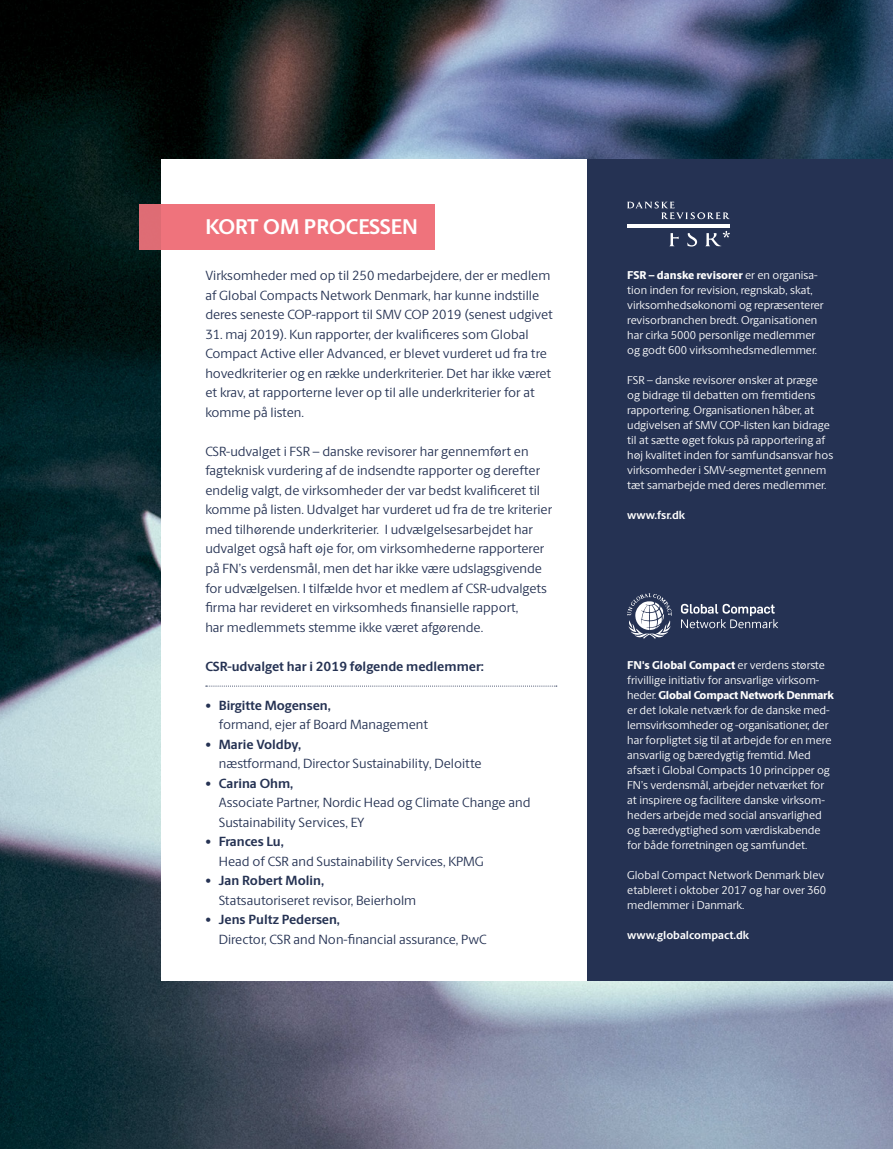
<style>
.page{position:relative;width:893px;height:1149px;background:#fff}
.page>*{position:absolute;margin:0;border:0;box-sizing:border-box;transform-origin:0 0}
.t1{font:700 21.45px "Berling Sans";color:#fff}
.t2{font:13.35px/19.5px "Berling Sans";color:#253253}
.t3{font:700 13.35px "Berling Sans";color:#253253}
.t4{font:11.4px/15px "Berling Sans";color:#fff}
.t5{font:700 11.4px "Berling Sans";color:#fff}
.s1{font-size:12px}
.s2{font-weight:700}
.s3{font-weight:800}
</style>
<div class="page">
<img style="left:0;top:0;width:893px;height:1148px">
<div style="left:587px;top:159px;width:306px;height:821px;background:#253253"></div>
<div style="left:162px;top:159px;width:425px;height:821px;background:#fff"></div>
<hr style="left:627px;top:224px;width:103px;height:4px;background:#fff">
<svg style="left:627px;top:201px;width:103px;height:18px"></svg>
<svg style="left:669px;top:231px;width:61px;height:15px"></svg>
<svg style="left:681px;top:603px;width:97px;height:25px"></svg>
<svg style="left:627px;top:593px;width:45px;height:46px"></svg>
<div style="left:162px;top:204px;width:273px;height:46px;background:#ef737c"></div>
<div style="left:139px;top:204px;width:23px;height:46px;background:#de6c75"></div>
<svg style="left:206px;top:685px;width:351px;height:1px"></svg>
<h1 class="t1" style="left:205px;top:213px;width:214px">KORT OM PROCESSEN</h1>
<p class="t2" style="left:205px;top:266px;width:349px">Virksomheder med op til 250 medarbejdere, der er medlem af Global Compacts Network Denmark, har kunne indstille deres seneste COP-rapport til SMV COP 2019 (senest udgivet</p>
<p class="t2" style="left:205px;top:324px;width:347px">31. maj 2019). Kun rapporter, der kvalificeres som Global Compact Active eller Advanced, er blevet vurderet ud fra tre hovedkriterier og en række underkriterier. Det har ikke været et krav, at rapporterne lever op til alle underkriterier for at komme på listen.</p>
<p class="t2" style="left:205px;top:441px;width:348px">CSR-udvalget i FSR – danske revisorer har gennemført en fagteknisk vurdering af de indsendte rapporter og derefter endelig valgt, de virksomheder der var bedst kvalificeret til komme på listen. Udvalget har vurderet ud fra de tre kriterier med tilhørende underkriterier. I udvælgelsesarbejdet har udvalget også haft øje for, om virksomhederne rapporterer på FN’s verdensmål, men det har ikke være udslagsgivende for udvælgelsen. I tilfælde hvor et medlem af CSR-udvalgets firma har revideret en virksomheds finansielle rapport,<br>har medlemmets stemme ikke været afgørende.</p>
<p class="t3" style="left:205px;top:657px;width:280px">CSR-udvalget har i 2019 følgende medlemmer:</p>
<p class="t2" style="left:219px;top:695px;width:211px;text-indent:-13px"><span class="s1">•</span> <span class="s2">Birgitte Mogensen,<br></span>formand, ejer af Board Management</p>
<p class="t2" style="left:219px;top:734px;width:264px;text-indent:-13px"><span class="s1">•</span> <span class="s2">Marie Voldby,<br></span>næstformand, Director Sustainability, Deloitte</p>
<p class="t2" style="left:219px;top:773px;width:313px;text-indent:-13px"><span class="s1">•</span> <span class="s2">Carina Ohm,<br></span>Associate Partner, Nordic Head og Climate Change and<br>Sustainability Services, EY</p>
<p class="t2" style="left:219px;top:831px;width:266px;text-indent:-13px"><span class="s1">•</span> <span class="s2">Frances Lu,<br></span>Head of CSR and Sustainability Services, KPMG</p>
<p class="t2" style="left:219px;top:870px;width:199px;text-indent:-13px"><span class="s1">•</span> <span class="s2">Jan Robert Molin,<br></span>Statsautoriseret revisor, Beierholm</p>
<p class="t2" style="left:219px;top:909px;width:269px;text-indent:-13px"><span class="s1">•</span> <span class="s2">Jens Pultz Pedersen,<br></span>Director, CSR and Non-financial assurance, PwC</p>
<p class="t4" style="left:627px;top:267px;width:198px"><span class="s3">FSR – danske revisorer</span> er en organisa&shy;tion inden for revision, regnskab, skat, virksomhedsøkonomi og repræsenterer revisorbranchen bredt. Organisationen har cirka 5000 personlige medlemmer og godt 600 virksomhedsmedlemmer.</p>
<p class="t4" style="left:627px;top:372px;width:208px">FSR – danske revisorer ønsker at præge og bidrage til debatten om fremtidens rapportering. Organisationen håber, at udgivelsen af SMV COP-listen kan bidrage til at sætte øget fokus på rapportering af høj kvalitet inden for samfundsansvar hos virksomheder i SMV-segmentet gennem tæt samarbejde med deres medlemmer.</p>
<p class="t5" style="left:627px;top:508px;width:59px">www.fsr.dk</p>
<p class="t4" style="left:627px;top:657px;width:208px"><span class="s3">FN's Global Compact</span> er verdens største frivillige initiativ for ansvarlige virksom&shy;heder. <span class="s3">Global Compact Network Denmark </span>er det lokale netværk for de danske med&shy;lemsvirksomheder og -organisationer, der har forpligtet sig til at arbejde for en mere ansvarlig og bæredygtig fremtid. Med afsæt i Global Compacts 10 principper og FN’s verdensmål, arbejder netværket for at inspirere og facilitere danske virksom&shy;heders arbejde med social ansvarlighed og bæredygtighed som værdiskabende for både forretningen og samfundet.</p>
<p class="t4" style="left:627px;top:867px;width:201px">Global Compact Network Denmark blev etableret i oktober 2017 og har over 360 medlemmer i Danmark.</p>
<p class="t5" style="left:627px;top:928px;width:123px">www.globalcompact.dk</p>
</div>
